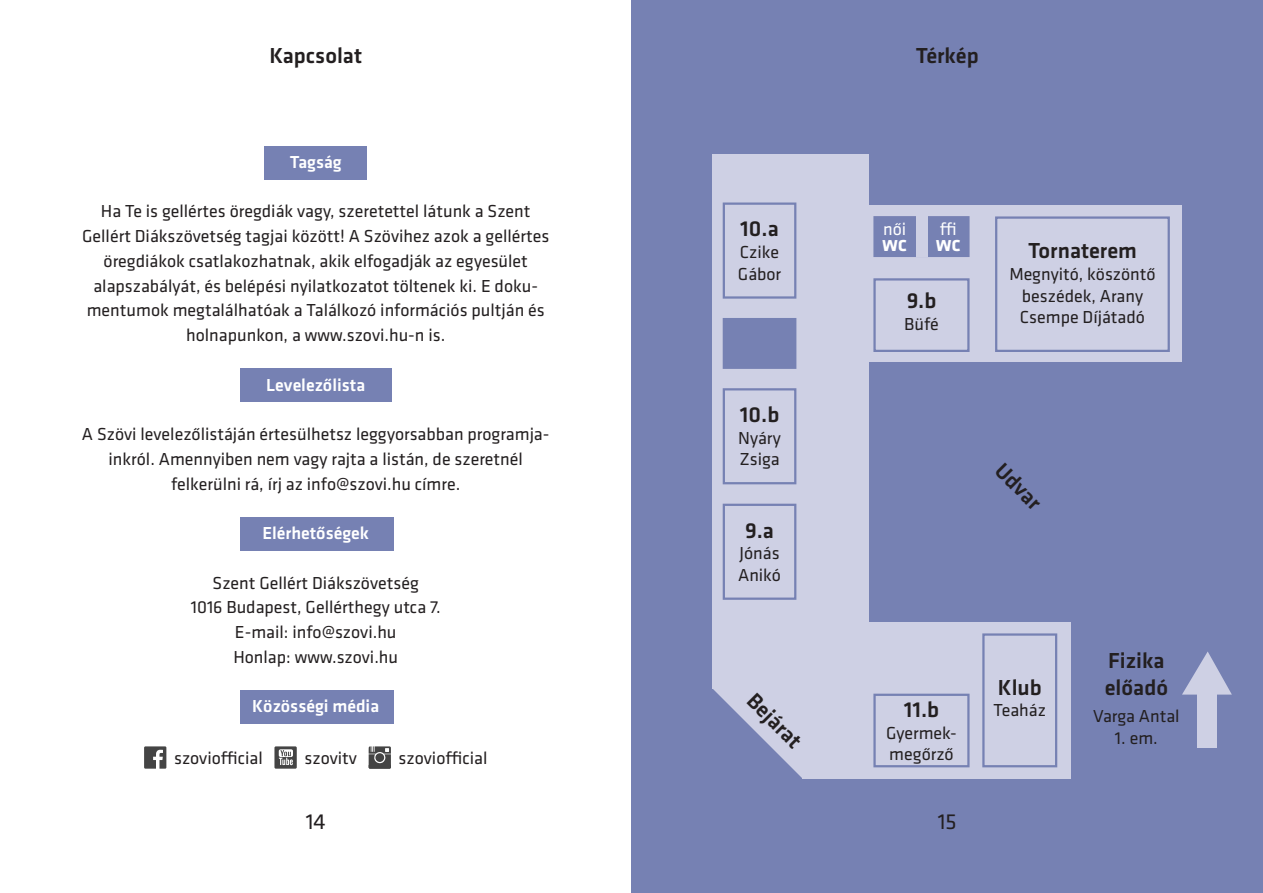
<style>
.page{position:relative;width:1263px;height:893px;background:#fff}
.page>*{position:absolute;margin:0;border:0;box-sizing:border-box;transform-origin:0 0}
.t1{font:500 22.5px/27px "Klavika";color:#231f20}
.t2{font:22.5px "Klavika";color:#231f20}
.t3{font:500 22.5px "Klavika";color:#fff}
.t4{font:18px/24.8px "Klavika";color:#231f20;text-align:center}
.t5{font:500 18px "Klavika";color:#fff}
.t6{font:18px "Klavika";color:#fff}
</style>
<div class="page">
<div style="left:240px;top:690px;width:154px;height:34px;background:#7681b3"></div>
<div style="left:240px;top:517px;width:154px;height:34px;background:#7681b3"></div>
<div style="left:240px;top:368px;width:151px;height:34px;background:#7681b3"></div>
<div style="left:265px;top:146px;width:102px;height:34px;background:#7681b3"></div>
<svg style="left:144px;top:746px;width:22px;height:23px"></svg>
<div style="left:274px;top:746px;width:23px;height:23px;background:#444"></div>
<svg style="left:279px;top:749px;width:14px;height:16px"></svg>
<svg style="left:369px;top:746px;width:22px;height:23px"></svg>
<div style="left:631px;top:0;width:632px;height:893px;background:#7681b3"></div>
<div style="left:712px;top:154px;width:157px;height:535px;background:#ced0e4"></div>
<svg style="left:713px;top:599px;width:89px;height:179px"></svg>
<div style="left:802px;top:622px;width:269px;height:157px;background:#ced0e4"></div>
<div style="left:854px;top:206px;width:328px;height:156px;background:#ced0e4"></div>
<div style="left:995px;top:216px;width:175px;height:136px;border:2px solid #7681b3"></div>
<div style="left:723px;top:202px;width:73px;height:97px;border:2px solid #7681b3"></div>
<div style="left:723px;top:388px;width:73px;height:96px;border:2px solid #7681b3"></div>
<div style="left:723px;top:504px;width:73px;height:96px;border:2px solid #7681b3"></div>
<div style="left:723px;top:318px;width:73px;height:51px;background:#7681b3"></div>
<div style="left:873px;top:278px;width:96px;height:74px;border:2px solid #7681b3"></div>
<div style="left:873px;top:694px;width:96px;height:73px;border:2px solid #7681b3"></div>
<div style="left:982px;top:633px;width:75px;height:134px;border:2px solid #7681b3"></div>
<div style="left:1197px;top:687px;width:20px;height:61px;background:#ced0e4"></div>
<svg style="left:1182px;top:651px;width:50px;height:44px"></svg>
<div style="left:873px;top:216px;width:96px;height:41px;background:#7681b3"></div>
<div style="left:916px;top:216px;width:11px;height:41px;background:#ced0e4"></div>
<p class="t1" style="left:269px;top:42px;width:94px">Kapcsolat</p>
<p class="t1" style="left:916px;top:42px;width:64px">Térkép</p>
<p class="t5" style="left:290px;top:152px;width:54px">Tagság</p>
<p class="t4" style="left:82px;top:199px;width:469px">Ha Te is gellértes öregdiák vagy, szeretettel látunk a Szent Gellért Diákszövetség tagjai között! A Szövihez azok a gellértes öregdiákok csatlakozhatnak, akik elfogadják az egyesület alapszabályát, és belépési nyilatkozatot töltenek ki. E doku&shy;mentumok megtalálhatóak a Találkozó információs pultján és holnapunkon, a www.szovi.hu-n is.</p>
<p class="t5" style="left:266px;top:375px;width:100px">Levelezőlista</p>
<p class="t4" style="left:82px;top:422px;width:469px">A Szövi levelezőlistáján értesülhetsz leggyorsabban programja&shy;inkról. Amennyiben nem vagy rajta a listán, de szeretnél felkerülni rá, írj az info@szovi.hu címre.</p>
<p class="t5" style="left:262px;top:523px;width:108px">Elérhetőségek</p>
<p class="t4" style="left:213px;top:571px;width:208px">Szent Gellért Diákszövetség</p>
<p class="t4" style="left:191px;top:595px;width:251px">1016 Budapest, Gellérthegy utca 7.</p>
<p class="t4" style="left:235px;top:620px;width:163px">E-mail: info@szovi.hu</p>
<p class="t4" style="left:233px;top:645px;width:166px">Honlap: www.szovi.hu</p>
<p class="t5" style="left:252px;top:697px;width:128px">Közösségi média</p>
<p class="t4" style="left:174px;top:746px;width:90px">szoviofficial</p>
<p class="t4" style="left:304px;top:746px;width:54px">szovitv</p>
<p class="t4" style="left:399px;top:746px;width:90px">szoviofficial</p>
<p class="t2" style="left:306px;top:809px;width:21px">14</p>
<p class="t1" style="left:740px;top:216px;width:40px">10.a</p>
<p class="t4" style="left:738px;top:242px;width:45px;line-height:21.6px;text-align:left">Czike<br>Gábor</p>
<p class="t1" style="left:740px;top:402px;width:41px">10.b</p>
<p class="t4" style="left:738px;top:426px;width:44px">Nyáry</p>
<p class="t4" style="left:739px;top:447px;width:42px">Zsiga</p>
<p class="t1" style="left:745px;top:517px;width:30px">9.a</p>
<p class="t4" style="left:739px;top:541px;width:42px">Jónás</p>
<p class="t4" style="left:738px;top:563px;width:44px">Anikó</p>
<p class="t1" style="left:760px;top:688px;width:69px;rotate:45deg">Bejárat</p>
<p class="t6" style="left:883px;top:219px;width:25px">női</p>
<p class="t3" style="left:882px;top:231px;width:27px">wc</p>
<p class="t6" style="left:940px;top:220px;width:18px">ffi</p>
<p class="t3" style="left:936px;top:231px;width:27px">wc</p>
<p class="t1" style="left:907px;top:288px;width:31px">9.b</p>
<p class="t4" style="left:904px;top:312px;width:36px">Büfé</p>
<p class="t1" style="left:1028px;top:238px;width:110px">Tornaterem</p>
<p class="t4" style="left:1009px;top:262px;width:148px">Megnyitó, köszöntő</p>
<p class="t4" style="left:1022px;top:284px;width:123px">beszédek, Arany</p>
<p class="t4" style="left:1020px;top:305px;width:127px">Csempe Díjátadó</p>
<p class="t1" style="left:1008px;top:457px;width:57px;rotate:45deg">Udvar</p>
<p class="t1" style="left:904px;top:697px;width:37px">11.b</p>
<p class="t4" style="left:886px;top:721px;width:72px">Gyermek-</p>
<p class="t4" style="left:889px;top:742px;width:66px">megőrző</p>
<p class="t2" style="left:938px;top:809px;width:21px">15</p>
<p class="t1" style="left:998px;top:674px;width:45px">Klub</p>
<p class="t4" style="left:993px;top:698px;width:54px">Teaház</p>
<p class="t1" style="left:1105px;top:648px;width:65px">Fizika előadó</p>
<p class="t4" style="left:1093px;top:704px;width:88px">Varga Antal</p>
<p class="t4" style="left:1115px;top:726px;width:44px">1. em.</p>
</div>
